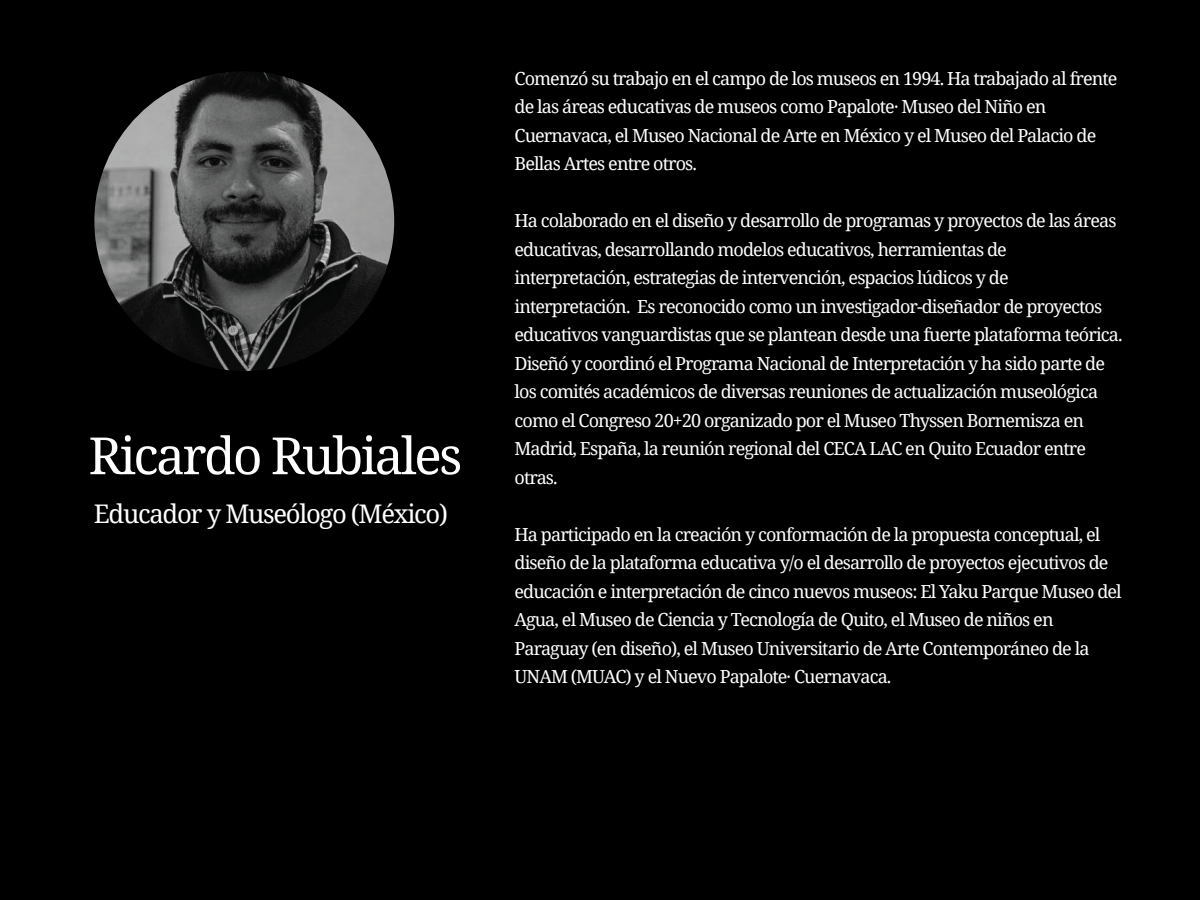
<style>
.page{position:relative;width:1200px;height:900px;background:#000}
.page>*{position:absolute;margin:0;border:0;box-sizing:border-box;transform-origin:0 0}
.t1{font:51.3px "Noto Serif";letter-spacing:-.05em;color:#fff}
.t2{font:25.65px "Noto Serif";letter-spacing:-.05em;color:#fff}
.t3{font:18px/28.5px "Noto Serif";letter-spacing:-.05em;color:#fff}
</style>
<div class="page">
<img style="left:94px;top:71px;width:300px;height:300px;border-radius:150px">
<h1 class="t1" style="left:88px;top:420px;width:375px">Ricardo Rubiales</h1>
<h2 class="t2" style="left:94px;top:496px;width:356px">Educador y Museólogo (México)</h2>
<p class="t3" style="left:515px;top:63px;width:604px">Comenzó su trabajo en el campo de los museos en 1994. Ha trabajado al frente de las áreas educativas de museos como Papalote· Museo del Niño en Cuernavaca, el Museo Nacional de Arte en México y el Museo del Palacio de Bellas Artes entre otros.</p>
<p class="t3" style="left:515px;top:206px;width:609px">Ha colaborado en el diseño y desarrollo de programas y proyectos de las áreas educativas, desarrollando modelos educativos, herramientas de interpretación, estrategias de intervención, espacios lúdicos y de interpretación. Es reconocido como un investigador-diseñador de proyectos educativos vanguardistas que se plantean desde una fuerte plataforma teórica.<br>Diseñó y coordinó el Programa Nacional de Interpretación y ha sido parte de los comités académicos de diversas reuniones de actualización museológica como el Congreso 20+20 organizado por el Museo Thyssen Bornemisza en Madrid, España, la reunión regional del CECA LAC en Quito Ecuador entre otras.</p>
<p class="t3" style="left:515px;top:519px;width:609px">Ha participado en la creación y conformación de la propuesta conceptual, el diseño de la plataforma educativa y/o el desarrollo de proyectos ejecutivos de educación e interpretación de cinco nuevos museos: El Yaku Parque Museo del Agua, el Museo de Ciencia y Tecnología de Quito, el Museo de niños en Paraguay (en diseño), el Museo Universitario de Arte Contemporáneo de la UNAM (MUAC) y el Nuevo Papalote· Cuernavaca.</p>
</div>
